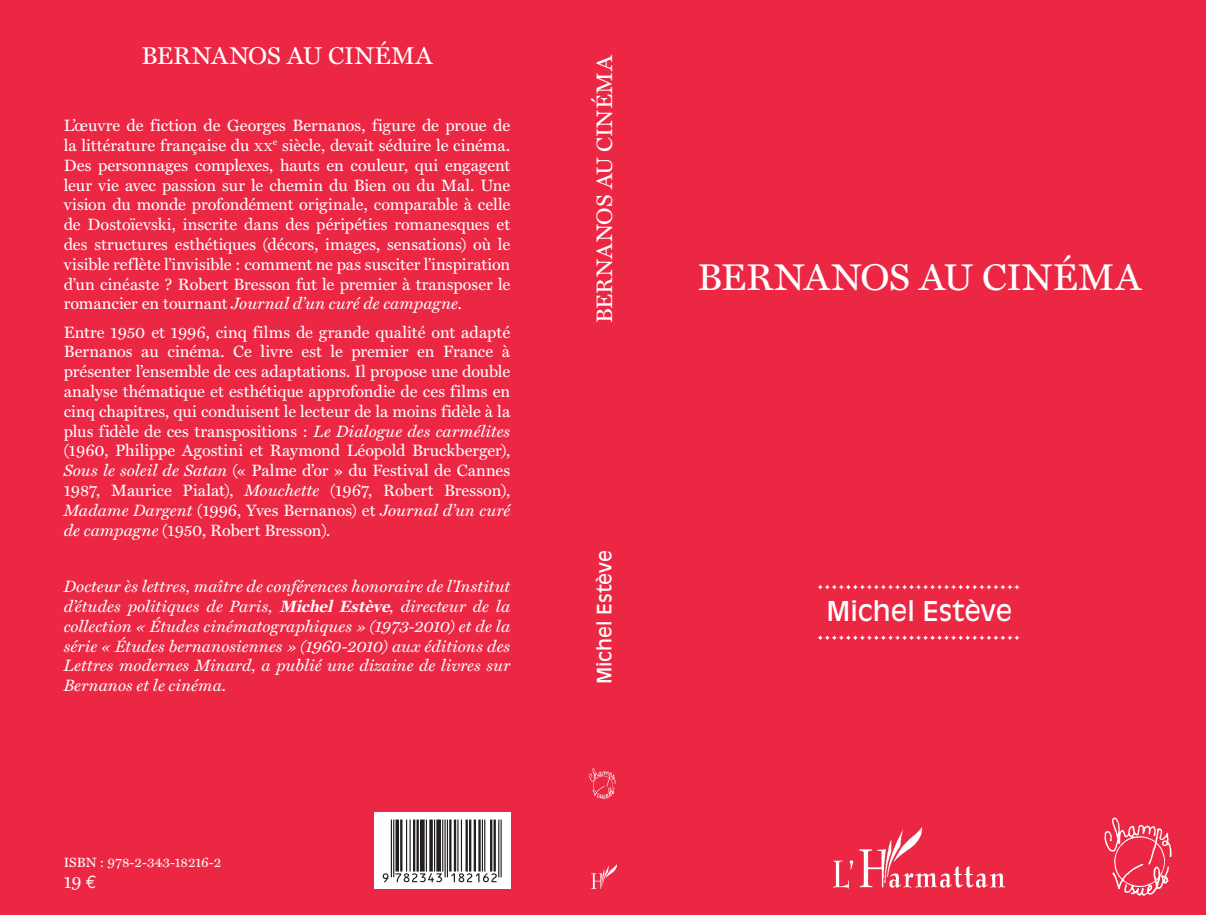
<style>
.page{position:relative;width:1206px;height:915px;background:#ec2744}
.page>*{position:absolute;margin:0;border:0;box-sizing:border-box;transform-origin:0 0}
.t1{font:37.5px "Miller Text";letter-spacing:-.005em;color:#fff}
.t2{font:27px "Antique Olive";color:#fff}
.t3{font:24.6px "Miller Text";letter-spacing:-.005em;color:#fff}
.t4{font:22.5px "Miller Text";letter-spacing:-.005em;color:#fff}
.t5{font:19.5px "Antique Olive";letter-spacing:-.005em;color:#fff}
.t6{font:18px "Miller Text";color:#fff}
.t7{font:16.5px/19.8px "Miller Text";color:#fff;text-align:justify}
.t8{font:italic 16.5px/19.8px "Miller Text";letter-spacing:.01em;color:#fff;text-align:justify}
.t9{font:13.5px "Miller Text";color:#fff}
.s1{font-size:11.55px}
.s2{font-style:italic}
.s3{font-weight:700}
.s4{font-family:"Euro Mono"}
</style>
<div class="page">
<svg style="left:1105px;top:818px;width:66px;height:78px"></svg>
<img style="left:591px;top:865px;width:25px;height:23px">
<img style="left:834px;top:828px;width:171px;height:60px">
<svg style="left:589px;top:768px;width:26px;height:31px"></svg>
<svg style="left:818px;top:635px;width:202px;height:6px"></svg>
<svg style="left:818px;top:584px;width:202px;height:6px"></svg>
<div style="left:374px;top:812px;width:136px;height:76px;background:#fff"></div>
<svg style="left:383px;top:820px;width:119px;height:62px"></svg>
<h3 class="t3" style="left:141px;top:41px;width:293px">BERNANOS AU CINÉMA</h3>
<p class="t7" style="left:64px;top:115px;width:448px">L’œuvre de fiction de Georges Bernanos, figure de proue de la littérature française du <span class="s1">xx</span><sup>e</sup> siècle, devait séduire le cinéma.<br>Des personnages complexes, hauts en couleur, qui engagent leur vie avec passion sur le chemin du Bien ou du Mal. Une vision du monde profondément originale, comparable à celle de Dostoïevski, inscrite dans des péripéties romanesques et des structures esthétiques (décors, images, sensations) où le visible reflète l’invisible : comment ne pas susciter l’inspiration d’un cinéaste ? Robert Bresson fut le premier à transposer le romancier en tournant <span class="s2">Journal d’un curé de campagne.</span></p>
<p class="t7" style="left:64px;top:322px;width:448px">Entre 1950 et 1996, cinq films de grande qualité ont adapté Bernanos au cinéma. Ce livre est le premier en France à présenter l’ensemble de ces adaptations. Il propose une double analyse thématique et esthétique approfondie de ces films en cinq chapitres, qui conduisent le lecteur de la moins fidèle à la plus fidèle de ces transpositions : <span class="s2">Le Dialogue des carmélites </span>(1960, Philippe Agostini et Raymond Léopold Bruckberger), <span class="s2">Sous le soleil de Satan</span> (« Palme d’or » du Festival de Cannes 1987, Maurice Pialat), <span class="s2">Mouchette</span> (1967, Robert Bresson), <span class="s2">Madame Dargent</span> (1996, Yves Bernanos) et <span class="s2">Journal d’un curé de campagne</span> (1950, Robert Bresson).</p>
<p class="t8" style="left:64px;top:577px;width:448px">Docteur ès lettres, maître de conférences honoraire de l’Institut d’études politiques de Paris, <span class="s3">Michel Estève</span>, directeur de la collection « Études cinématographiques » (1973-2010) et de la série « Études bernanosiennes » (1960-2010) aux éditions des Lettres modernes Minard, a publié une dizaine de livres sur Bernanos et le cinéma.</p>
<p class="t9" style="left:64px;top:854px;width:159px">ISBN : 978-2-343-18216-2</p>
<p class="t6" style="left:64px;top:872px;width:34px">19 <span class="s4">e</span></p>
<h3 class="t4" style="left:591px;top:323px;width:270px;rotate:-90deg">BERNANOS AU CINÉMA</h3>
<p class="t5" style="left:593px;top:684px;width:135px;rotate:-90deg">Michel Estève</p>
<h1 class="t1" style="left:698px;top:255px;width:445px">BERNANOS AU CINÉMA</h1>
<h2 class="t2" style="left:826px;top:595px;width:187px">Michel Estève</h2>
</div>
